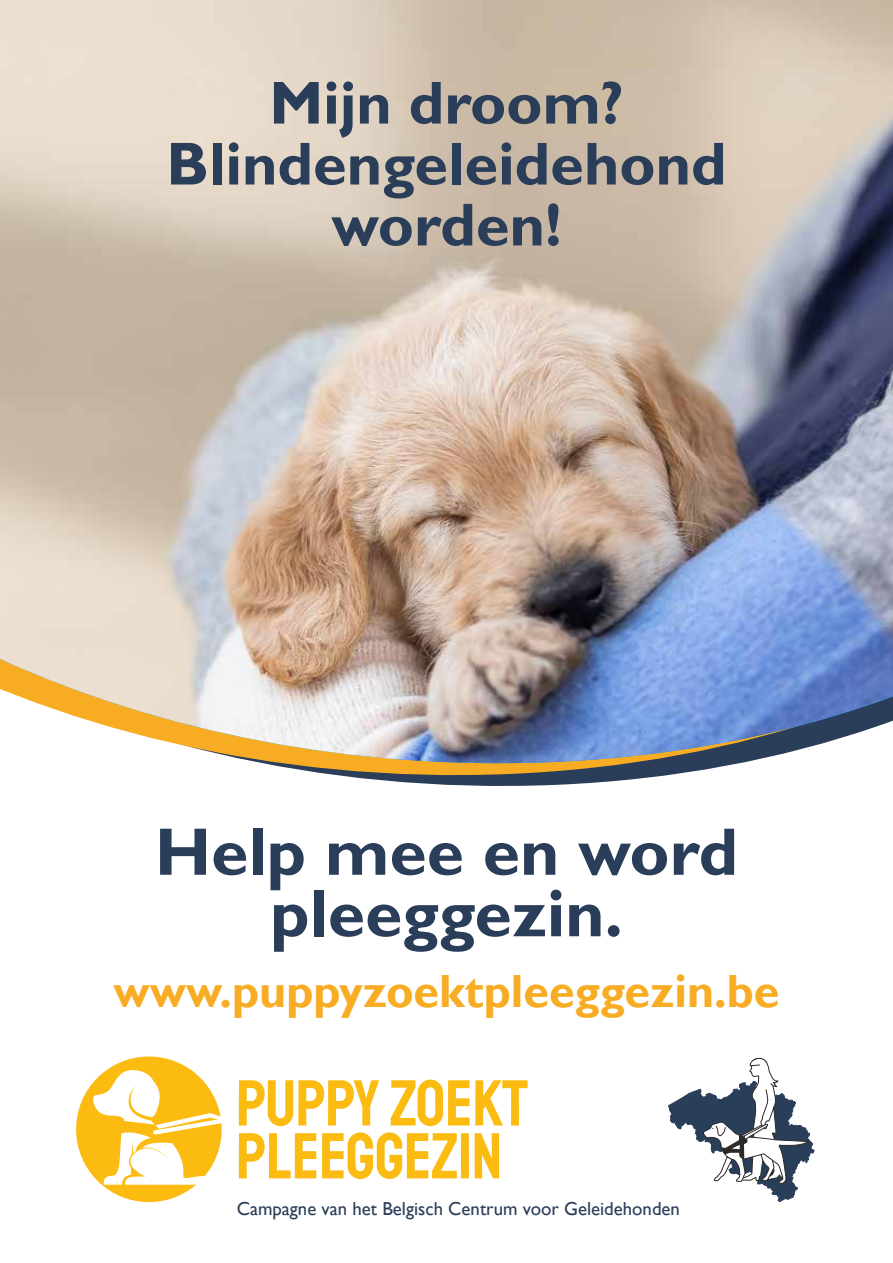
<style>
.page{position:relative;width:893px;height:1263px;background:#fff}
.page>*{position:absolute;margin:0;border:0;box-sizing:border-box;transform-origin:0 0}
.t1{font:700 67.5px/61.5px "Gill Sans";color:#2a3d59;text-align:center}
.t2{font:700 60.9px/60.9px "Gill Sans";color:#2a3d59;text-align:center}
.t3{font:700 46.5px "Gill Sans";color:#f8ac23}
.t4{font:18.75px "Gill Sans";color:#2a3d59}
</style>
<div class="page">
<img style="left:0;top:0;width:893px;height:770px">
<div style="left:76px;top:1056px;width:146px;height:146px;background:#fbbb10;border-radius:50%"></div>
<svg style="left:92px;top:1070px;width:130px;height:115px"></svg>
<svg style="left:239px;top:1132px;width:260px;height:47px"></svg>
<svg style="left:239px;top:1079px;width:289px;height:47px"></svg>
<svg style="left:668px;top:1057px;width:147px;height:145px"></svg>
<h2 class="t2" style="left:166px;top:74px;width:562px">Mijn droom?<br>Blindengeleidehond worden!</h2>
<h1 class="t1" style="left:155px;top:823px;width:585px">Help mee en word pleeggezin.</h1>
<h3 class="t3" style="left:113px;top:963px;width:668px">www.puppyzoektpleeggezin.be</h3>
<p class="t4" style="left:237px;top:1198px;width:445px">Campagne van het Belgisch Centrum voor Geleidehonden</p>
</div>
